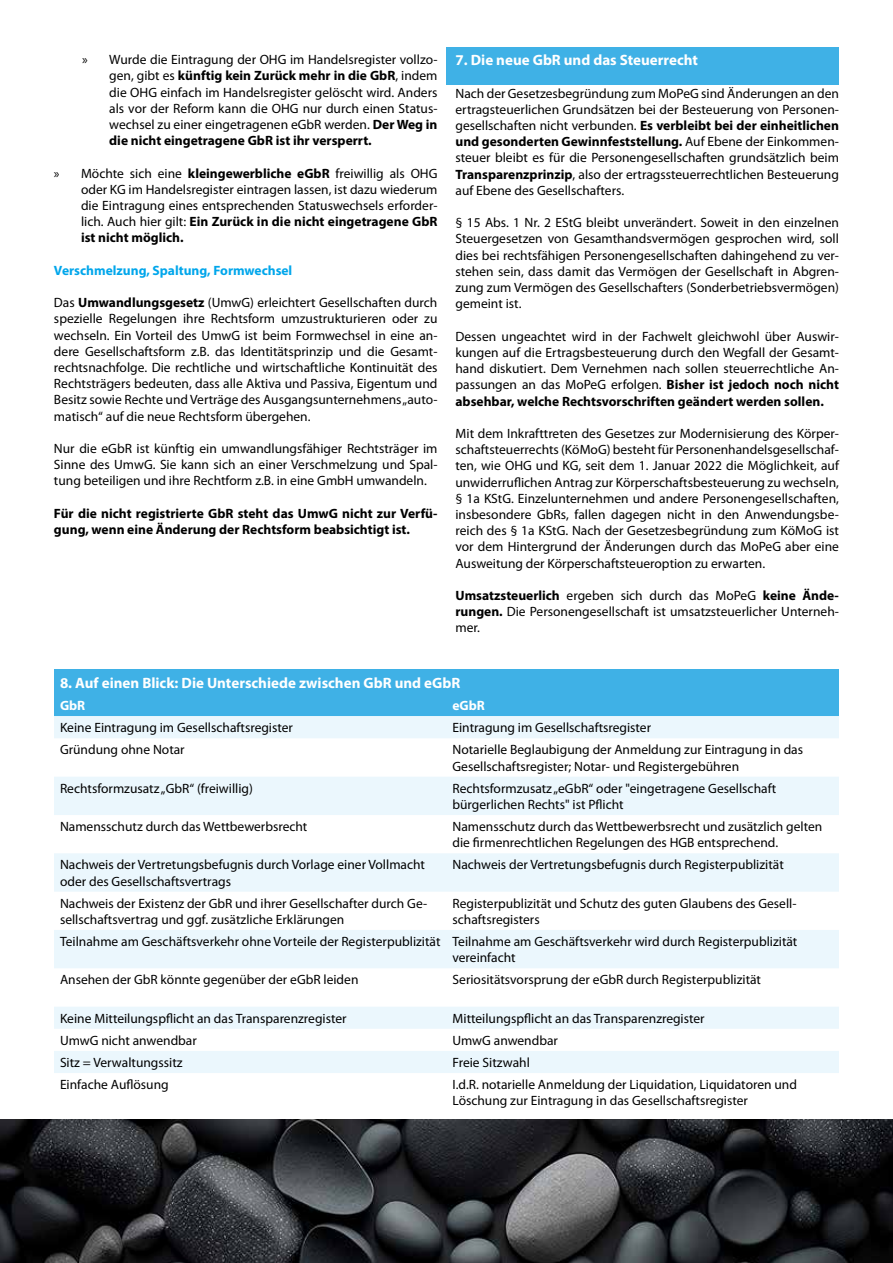
<style>
.page{position:relative;width:893px;height:1263px;background:#fff}
.page>*{position:absolute;margin:0;border:0;box-sizing:border-box;transform-origin:0 0}
.t1{font:700 15px "Myriad Pro";color:#fff}
.t2{font:13.5px/16.2px "Myriad Pro";color:#000;text-align:justify}
.t3{font:700 13.5px/16.2px "Myriad Pro";color:#000}
.t4{font:700 13.5px "Myriad Pro";color:#00a6eb}
.t5{font:700 13.5px "Myriad Pro";color:#fff}
.s1{font-weight:700}
</style>
<div class="page">
<div style="left:54px;top:669px;width:785px;height:38px;background:#3fb1e6"></div>
<div style="left:446px;top:47px;width:393px;height:38px;background:#3fb1e6"></div>
<img style="left:0;top:1119px;width:893px;height:144px">
<div style="left:54px;top:707px;width:785px;height:9px;background:#3fb1e6"></div>
<svg style="left:54px;top:716px;width:785px;height:357px;fill:#eff8fd"></svg>
<p class="t2" style="left:109px;top:51px;width:330px;text-indent:-27px">» Wurde die Eintragung der OHG im Handelsregister vollzo&shy;gen, gibt es <span class="s1">künftig kein Zurück mehr in die GbR</span>, indem die OHG einfach im Handelsregister gelöscht wird. Anders als vor der Reform kann die OHG nur durch einen Status&shy;wechsel zu einer eingetragenen eGbR werden. <span class="s1">Der Weg in die nicht eingetragene GbR ist ihr versperrt.</span></p>
<p class="t2" style="left:81px;top:165px;width:358px;text-indent:-27px">» Möchte sich eine <span class="s1">kleingewerbliche eGbR</span> freiwillig als OHG oder KG im Handelsregister eintragen lassen, ist dazu wiederum die Eintragung eines entsprechenden Statuswechsels erforder&shy;lich. Auch hier gilt: <span class="s1">Ein Zurück in die nicht eingetragene GbR ist nicht möglich.</span></p>
<p class="t4" style="left:54px;top:261px;width:240px">Verschmelzung, Spaltung, Formwechsel</p>
<p class="t2" style="left:54px;top:294px;width:385px">Das <span class="s1">Umwandlungsgesetz</span> (UmwG) erleichtert Gesellschaften durch spezielle Regelungen ihre Rechtsform umzustrukturieren oder zu wechseln. Ein Vorteil des UmwG ist beim Formwechsel in eine an&shy;dere Gesellschaftsform z.B. das Identitätsprinzip und die Gesamt&shy;rechtsnachfolge. Die rechtliche und wirtschaftliche Kontinuität des Rechtsträgers bedeuten, dass alle Aktiva und Passiva, Eigentum und Besitz sowie Rechte und Verträge des Ausgangsunternehmens „auto&shy;matisch“ auf die neue Rechtsform übergehen.</p>
<p class="t2" style="left:54px;top:440px;width:385px">Nur die eGbR ist künftig ein umwandlungsfähiger Rechtsträger im Sinne des UmwG. Sie kann sich an einer Verschmelzung und Spal&shy;tung beteiligen und ihre Rechtform z.B. in eine GmbH umwandeln.</p>
<p class="t3" style="left:54px;top:505px;width:385px">Für die nicht registrierte GbR steht das UmwG nicht zur Verfü&shy;gung, wenn eine Änderung der Rechtsform beabsichtigt ist.</p>
<p class="t1" style="left:455px;top:50px;width:244px">7. Die neue GbR und das Steuerrecht</p>
<p class="t2" style="left:455px;top:85px;width:385px">Nach der Gesetzesbegründung zum MoPeG sind Änderungen an den ertragsteuerlichen Grundsätzen bei der Besteuerung von Personen&shy;gesellschaften nicht verbunden. <span class="s1">Es verbleibt bei der einheitlichen und gesonderten Gewinnfeststellung.</span> Auf Ebene der Einkommen&shy;steuer bleibt es für die Personengesellschaften grundsätzlich beim <span class="s1">Transparenzprinzip</span>, also der ertragssteuerrechtlichen Besteuerung auf Ebene des Gesellschafters.</p>
<p class="t2" style="left:455px;top:214px;width:385px">§ 15 Abs. 1 Nr. 2 EStG bleibt unverändert. Soweit in den einzelnen Steuergesetzen von Gesamthandsvermögen gesprochen wird, soll dies bei rechtsfähigen Personengesellschaften dahingehend zu ver&shy;stehen sein, dass damit das Vermögen der Gesellschaft in Abgren&shy;zung zum Vermögen des Gesellschafters (Sonderbetriebsvermögen) gemeint ist.</p>
<p class="t2" style="left:455px;top:328px;width:385px">Dessen ungeachtet wird in der Fachwelt gleichwohl über Auswir&shy;kungen auf die Ertragsbesteuerung durch den Wegfall der Gesamt&shy;hand diskutiert. Dem Vernehmen nach sollen steuerrechtliche An&shy;passungen an das MoPeG erfolgen. <span class="s1">Bisher ist jedoch noch nicht absehbar, welche Rechtsvorschriften geändert werden sollen.</span></p>
<p class="t2" style="left:455px;top:425px;width:385px">Mit dem Inkrafttreten des Gesetzes zur Modernisierung des Körper&shy;schaftsteuerrechts (KöMoG) besteht für Personenhandelsgesellschaf&shy;ten, wie OHG und KG, seit dem 1. Januar 2022 die Möglichkeit, auf unwiderruflichen Antrag zur Körperschaftsbesteuerung zu wechseln, § 1a KStG. Einzelunternehmen und andere Personengesellschaften, insbesondere GbRs, fallen dagegen nicht in den Anwendungsbe&shy;reich des § 1a KStG. Nach der Gesetzesbegründung zum KöMoG ist vor dem Hintergrund der Änderungen durch das MoPeG aber eine Ausweitung der Körperschaftsteueroption zu erwarten.</p>
<p class="t2" style="left:455px;top:587px;width:385px"><span class="s1">Umsatzsteuerlich</span> ergeben sich durch das MoPeG <span class="s1">keine Ände&shy;rungen.</span> Die Personengesellschaft ist umsatzsteuerlicher Unterneh&shy;mer.</p>
<p class="t1" style="left:60px;top:673px;width:402px">8. Auf einen Blick: Die Unterschiede zwischen GbR und eGbR</p>
<p class="t5" style="left:60px;top:697px;width:27px">GbR</p>
<p class="t5" style="left:452px;top:697px;width:34px">eGbR</p>
<p class="t2" style="left:60px;top:719px;width:234px">Keine Eintragung im Gesellschaftsregister</p>
<p class="t2" style="left:452px;top:719px;width:200px">Eintragung im Gesellschaftsregister</p>
<p class="t2" style="left:60px;top:742px;width:126px">Gründung ohne Notar</p>
<p class="t2" style="left:452px;top:742px;width:352px">Notarielle Beglaubigung der Anmeldung zur Eintragung in das<br>Gesellschaftsregister; Notar- und Registergebühren</p>
<p class="t2" style="left:60px;top:780px;width:194px">Rechtsformzusatz „GbR“ (freiwillig)</p>
<p class="t2" style="left:452px;top:780px;width:325px">Rechtsformzusatz „eGbR“ oder "eingetragene Gesellschaft bürgerlichen Rechts" ist Pflicht</p>
<p class="t2" style="left:60px;top:818px;width:249px">Namensschutz durch das Wettbewerbsrecht</p>
<p class="t2" style="left:452px;top:818px;width:371px">Namensschutz durch das Wettbewerbsrecht und zusätzlich gelten die firmenrechtlichen Regelungen des HGB entsprechend.</p>
<p class="t2" style="left:60px;top:857px;width:367px">Nachweis der Vertretungsbefugnis durch Vorlage einer Vollmacht oder des Gesellschaftsvertrags</p>
<p class="t2" style="left:452px;top:857px;width:333px">Nachweis der Vertretungsbefugnis durch Registerpublizität</p>
<p class="t2" style="left:60px;top:895px;width:369px">Nachweis der Existenz der GbR und ihrer Gesellschafter durch Ge&shy;sellschaftsvertrag und ggf. zusätzliche Erklärungen</p>
<p class="t2" style="left:452px;top:895px;width:346px">Registerpublizität und Schutz des guten Glaubens des Gesell&shy;schaftsregisters</p>
<p class="t2" style="left:452px;top:933px;width:346px;text-indent:-392px">Teilnahme am Geschäftsverkehr ohne Vorteile der Registerpublizität Teilnahme am Geschäftsverkehr wird durch Registerpublizität vereinfacht</p>
<p class="t2" style="left:60px;top:971px;width:300px">Ansehen der GbR könnte gegenüber der eGbR leiden</p>
<p class="t2" style="left:452px;top:971px;width:310px">Seriositätsvorsprung der eGbR durch Registerpublizität</p>
<p class="t2" style="left:60px;top:1010px;width:288px">Keine Mitteilungspflicht an das Transparenzregister</p>
<p class="t2" style="left:452px;top:1010px;width:254px">Mitteilungspflicht an das Transparenzregister</p>
<p class="t2" style="left:60px;top:1032px;width:138px">UmwG nicht anwendbar</p>
<p class="t2" style="left:452px;top:1032px;width:107px">UmwG anwendbar</p>
<p class="t2" style="left:60px;top:1054px;width:124px">Sitz = Verwaltungssitz</p>
<p class="t2" style="left:452px;top:1054px;width:79px">Freie Sitzwahl</p>
<p class="t2" style="left:60px;top:1076px;width:110px">Einfache Auflösung</p>
<p class="t2" style="left:452px;top:1076px;width:346px">I.d.R. notarielle Anmeldung der Liquidation, Liquidatoren und<br>Löschung zur Eintragung in das Gesellschaftsregister</p>
</div>
